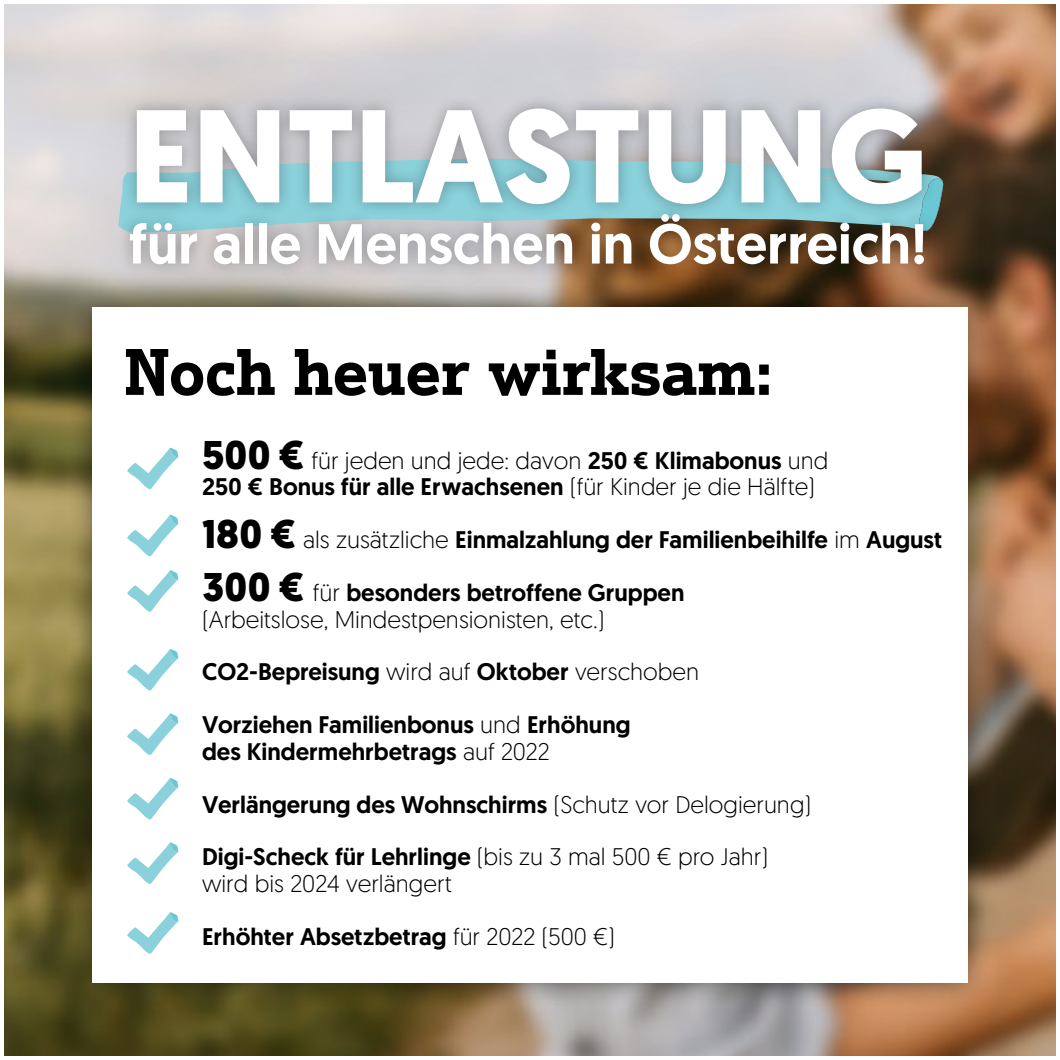
<style>
.page{position:relative;width:1060px;height:1060px;background:#fff}
.page>*{position:absolute;margin:0;border:0;box-sizing:border-box;transform-origin:0 0}
.t1{font:700 131.69px "Geomanist";color:#fff}
.t2{font:700 63.7px "Justus Pro";color:#000}
.t3{font:500 56.18px "Geomanist";color:#fff}
.t4{font:300 24.06px/52.9px "Geomanist";color:#000}
.t5{font:500 24.06px/52.9px "Geomanist";color:#000}
.s1{font-weight:700;font-size:40.07px}
.s2{font-weight:500}
.s3{font-weight:300}
</style>
<div class="page">
<img style="left:5px;top:5px;width:1050px;height:1050px">
<svg style="left:77px;top:10px;width:346px;height:347px;background:#d9d5d5"></svg>
<svg style="left:250px;top:10px;width:347px;height:347px;background:#d8d4d5"></svg>
<svg style="left:423px;top:10px;width:347px;height:347px;background:#d4d1d3"></svg>
<svg style="left:597px;top:10px;width:346px;height:347px;background:#cec8c8"></svg>
<div style="left:68px;top:283px;width:924px;height:725px;background:#000;opacity:.49"></div>
<div style="left:92px;top:308px;width:875px;height:675px;background:#fff"></div>
<svg style="left:936px;top:179px;width:7px;height:52px"></svg>
<div style="left:122px;top:94px;width:814px;height:125px;background:#000;opacity:.29"></div>
<div style="left:116px;top:200px;width:822px;height:78px;background:#000;opacity:.29"></div>
<svg style="left:127px;top:448px;width:51px;height:41px"></svg>
<svg style="left:127px;top:515px;width:51px;height:41px"></svg>
<svg style="left:127px;top:570px;width:51px;height:42px"></svg>
<svg style="left:127px;top:649px;width:51px;height:41px"></svg>
<svg style="left:127px;top:713px;width:51px;height:42px"></svg>
<svg style="left:127px;top:778px;width:51px;height:41px"></svg>
<svg style="left:127px;top:842px;width:51px;height:42px"></svg>
<svg style="left:127px;top:912px;width:51px;height:42px"></svg>
<h1 class="t1" style="left:129px;top:68px;width:800px">ENTLASTUNG</h1>
<h3 class="t3" style="left:129px;top:207px;width:800px">für alle Menschen in Österreich!</h3>
<h2 class="t2" style="left:124px;top:331px;width:650px">Noch heuer wirksam:</h2>
<p class="t4" style="left:202px;top:446px;width:628px;line-height:26.4px"><span class="s1">500 €</span> für jeden und jede: davon <span class="s2">250 € Klimabonus</span> und<br><span class="s2">250 € Bonus für alle Erwachsenen</span> (für Kinder je die Hälfte)</p>
<p class="t5" style="left:202px;top:513px;width:741px"><span class="s1">180 €</span> <span class="s3">als zusätzliche</span> Einmalzahlung der Familienbeihilfe <span class="s3">im</span> August<br><span class="s1">300 €</span> <span class="s3">für</span> besonders betroffene Gruppen</p>
<p class="t4" style="left:202px;top:592px;width:499px">(Arbeitslose, Mindestpensionisten, etc.)<br><span class="s2">CO2-Bepreisung</span> wird auf <span class="s2">Oktober</span> verschoben<br><span class="s2">Vorziehen Familienbonus</span> und <span class="s2">Erhöhung</span></p>
<p class="t5" style="left:202px;top:725px;width:611px">des Kindermehrbetrags <span class="s3">auf 2022<br></span>Verlängerung des Wohnschirms <span class="s3">(Schutz vor Delogierung)<br></span>Digi-Scheck für Lehrlinge <span class="s3">(bis zu 3 mal 500 € pro Jahr)</span></p>
<p class="t4" style="left:202px;top:856px;width:414px">wird bis 2024 verlängert<br><span class="s2">Erhöhter Absetzbetrag</span> für 2022 (500 €)</p>
</div>
